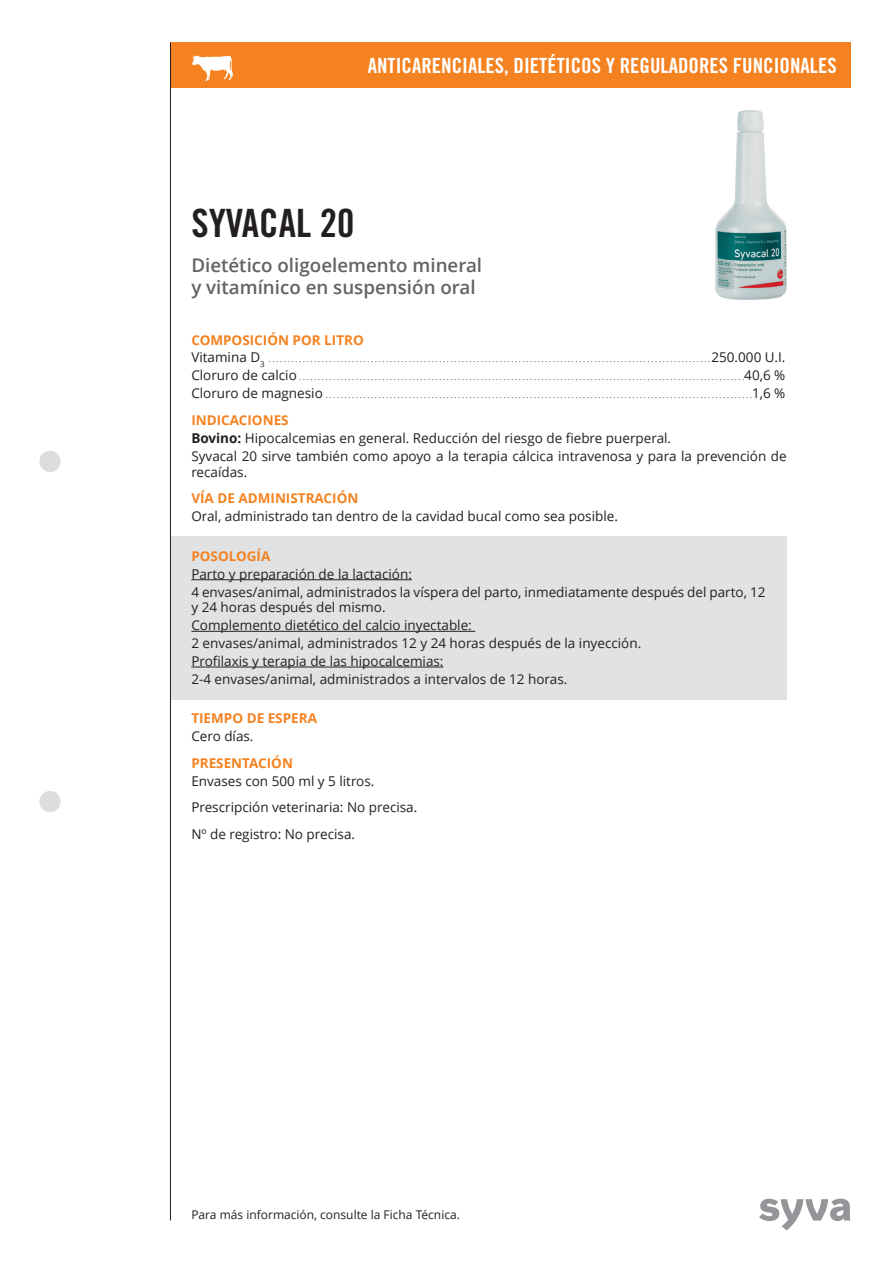
<style>
.page{position:relative;width:893px;height:1263px;background:#fff}
.page>*{position:absolute;margin:0;border:0;box-sizing:border-box;transform-origin:0 0}
.t1{font:39px "Trade Gothic LT Std Bd Cn 20";color:#231f20}
.t2{font:21px "Trade Gothic LT Std Bd Cn 20";color:#fff}
.t3{font:600 18.75px/22.5px "Open Sans";color:#636366}
.t4{font:13.5px/17.9px "Open Sans";color:#231f20}
.t5{font:700 13.5px/18px "Open Sans";color:#f58220}
.t6{font:12px "Open Sans";color:#231f20}
.t7{font:7.2px "Open Sans";color:#231f20}
.s1{font-weight:400;color:#231f20}
.s2{font-size:13.5px}
.s3{font-weight:700;color:#f58220}
.s4{font-weight:700}
</style>
<div class="page">
<div style="left:170px;top:43px;width:680px;height:45px;background:#f58220"></div>
<div style="left:170px;top:536px;width:617px;height:163px;background:#e1e2e4"></div>
<hr style="left:191px;top:579px;width:221px;height:1px;background:#231f20">
<hr style="left:191px;top:631px;width:284px;height:1px;background:#231f20">
<hr style="left:191px;top:667px;width:253px;height:1px;background:#231f20">
<hr style="left:170px;top:43px;width:1px;height:1177px;background:#231f20">
<svg style="left:759px;top:1199px;width:91px;height:31px"></svg>
<div style="left:39px;top:451px;width:22px;height:21px;background:#dcdddf;border-radius:50%"></div>
<div style="left:39px;top:791px;width:22px;height:21px;background:#dcdddf;border-radius:50%"></div>
<img style="left:715px;top:110px;width:72px;height:190px">
<img style="left:192px;top:55px;width:41px;height:26px">
<h2 class="t2" style="left:368px;top:52px;width:470px">ANTICARENCIALES, DIETÉTICOS Y REGULADORES FUNCIONALES</h2>
<h1 class="t1" style="left:191px;top:199px;width:165px">SYVACAL 20</h1>
<h3 class="t3" style="left:191px;top:254px;width:292px">Dietético oligoelemento mineral y vitamínico en suspensión oral</h3>
<p class="t5" style="left:191px;top:331px;width:174px">COMPOSICIÓN POR LITRO<br><span class="s1">Vitamina D</span><sub>3</sub></p>
<p class="t7" style="left:269px;top:356px;width:510px">. . . . . . . . . . . . . . . . . . . . . . . . . . . . . . . . . . . . . . . . . . . . . . . . . . . . . . . . . . . . . . . . . . . . . . . . . . . . . . . . . . . . . . . . . . . . . . . . . . . . . . . . . . . . . . . . . . . . <span class="s2">250.000 U.I.</span></p>
<p class="t7" style="left:191px;top:374px;width:596px"><span class="s2">Cloruro de calcio</span> . . . . . . . . . . . . . . . . . . . . . . . . . . . . . . . . . . . . . . . . . . . . . . . . . . . . . . . . . . . . . . . . . . . . . . . . . . . . . . . . . . . . . . . . . . . . . . . . . . . . . . . . . . . . . . . . . . . . . <span class="s2">40,6 %</span></p>
<p class="t7" style="left:191px;top:391px;width:596px"><span class="s2">Cloruro de magnesio</span> . . . . . . . . . . . . . . . . . . . . . . . . . . . . . . . . . . . . . . . . . . . . . . . . . . . . . . . . . . . . . . . . . . . . . . . . . . . . . . . . . . . . . . . . . . . . . . . . . . . . . . . . . . . . . . . . <span class="s2">1,6 %</span></p>
<p class="t4" style="left:191px;top:411px;width:597px"><span class="s3">I NDICACIONES<br></span><span class="s4">BOVINO:</span> H ipocalcemias en general. Reducción del riesgo de fiebre puerperal.<br>Syvacal 20 sirve también como apoyo a la terapia cálcica intravenosa y para la prevención de</p>
<p class="t4" style="left:191px;top:463px;width:55px">recaídas.</p>
<p class="t5" style="left:191px;top:490px;width:169px">VÍA DE ADMINISTRACIÓN</p>
<p class="t4" style="left:191px;top:508px;width:426px">Oral, administrado tan dentro de la cavidad bucal como sea posible.</p>
<p class="t5" style="left:191px;top:547px;width:81px">POSOLOGÍA</p>
<p class="t4" style="left:191px;top:565px;width:576px">Parto y preparación de la lactación:<br>4 envases/animal, administrados la víspera del parto, inmediatamente después del parto, 12</p>
<p class="t4" style="left:191px;top:599px;width:449px">y 24 horas después del mismo.<br>Complemento dietético del calcio inyectable:<br>2 envases/animal, administrados 12 y 24 horas después de la inyección.<br>Profilaxis y terapia de las hipocalcemias:<br>2-4 envases/animal, administrados a intervalos de 12 horas.</p>
<p class="t5" style="left:191px;top:710px;width:127px">TIEMPO DE ESPERA</p>
<p class="t4" style="left:191px;top:728px;width:62px">Cero días.</p>
<p class="t5" style="left:191px;top:754px;width:103px">PRESENTACIÓN</p>
<p class="t4" style="left:191px;top:768px;width:226px;line-height:26.4px">E nvases con 500 ml y 5 litros.<br>Prescripción veterinaria: No precisa.<br>Nº de registro: No precisa.</p>
<p class="t6" style="left:191px;top:1208px;width:268px">Para más información, consulte la Ficha Técnica.</p>
</div>
